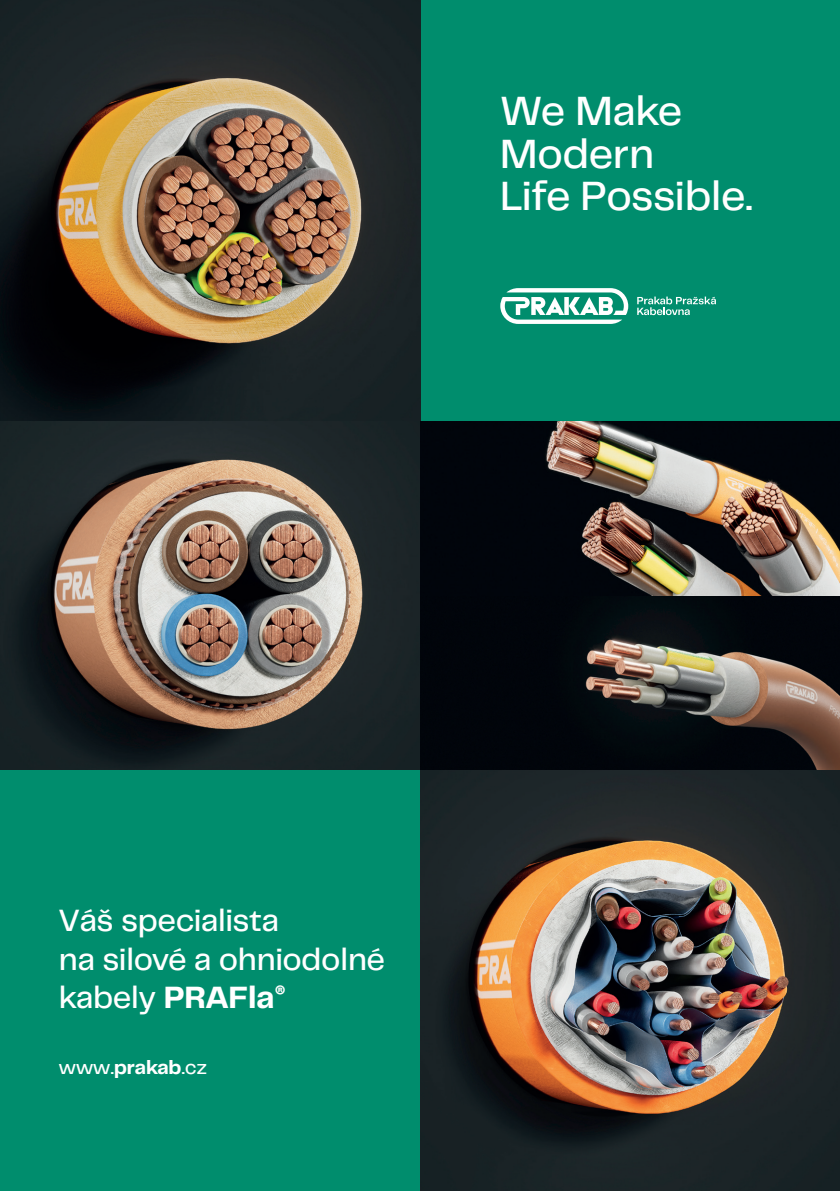
<style>
.page{position:relative;width:840px;height:1191px;background:#fff}
.page>*{position:absolute;margin:0;border:0;box-sizing:border-box;transform-origin:0 0}
.t1{font:500 42.4px/42.4px "PP Telegraf";color:#fff}
.t2{font:500 32px/38.4px "PP Telegraf";color:#fff}
.t3{font:500 20px "PP Telegraf";color:#fff}
.s1{font-weight:700}
</style>
<div class="page">
<div style="left:420px;top:0;width:419px;height:421px;background:#008d6d"></div>
<div style="left:0;top:770px;width:420px;height:421px;background:#008d6d"></div>
<img style="left:0;top:0;width:420px;height:770px">
<svg style="left:500px;top:288px;width:128px;height:36px"></svg>
<svg style="left:637px;top:296px;width:78px;height:19px"></svg>
<img style="left:420px;top:421px;width:419px;height:770px">
<p class="t1" style="left:500px;top:88px;width:254px">We Make<br>Modern<br>Life Possible.</p>
<p class="t2" style="left:59px;top:899px;width:327px">Váš specialista<br>na silové a ohniodolné kabely <span class="s1">PRAFla</span><sup>®</sup></p>
<p class="t3" style="left:59px;top:1053px;width:150px">www.<span class="s1">prakab</span>.cz</p>
</div>
